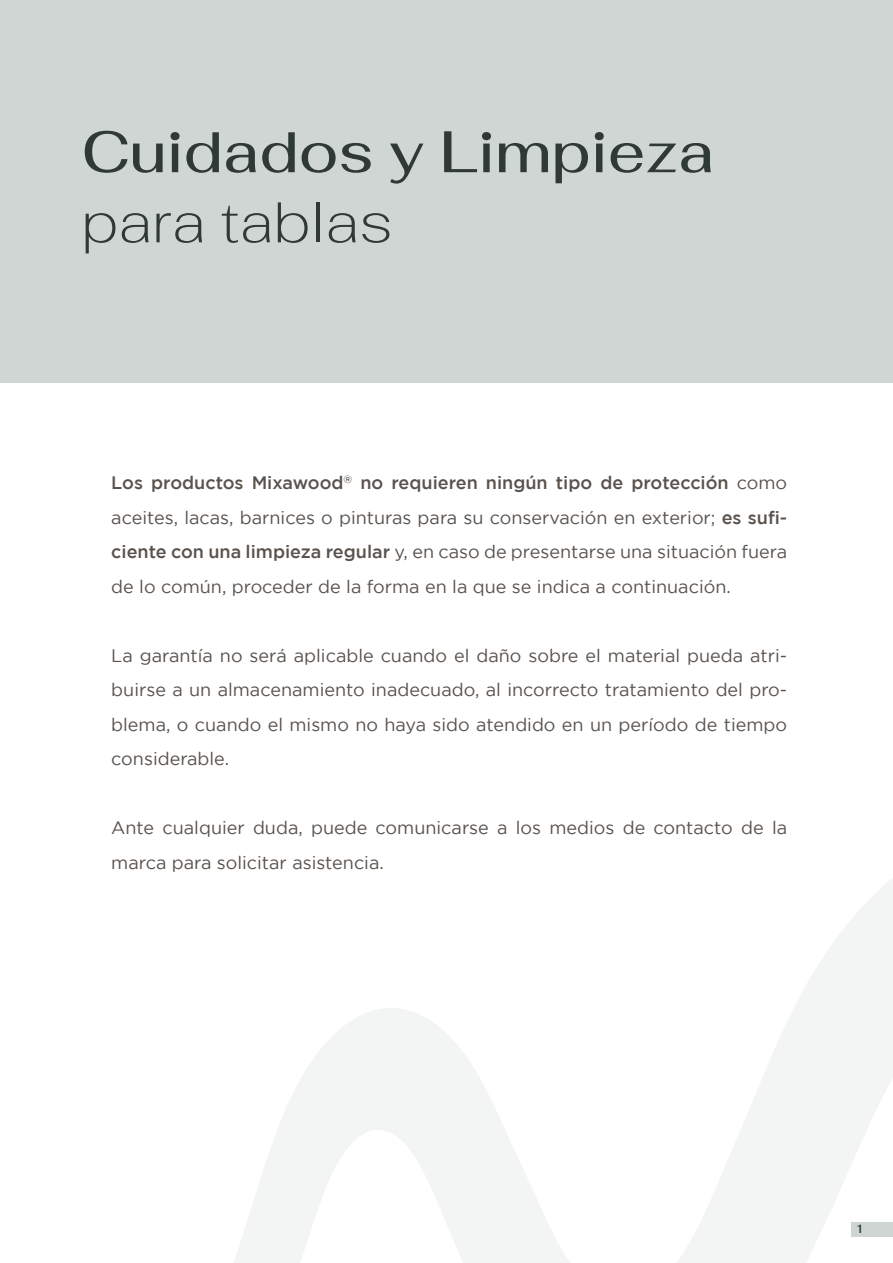
<style>
.page{position:relative;width:893px;height:1263px;background:#fff}
.page>*{position:absolute;margin:0;border:0;box-sizing:border-box;transform-origin:0 0}
.t1{font:500 58.5px "Fahkwang";color:#2f3937}
.t2{font:200 58.5px "Fahkwang";color:#2f3937}
.t3{font:18px/34.5px "Gotham";color:#59524d;text-align:justify}
.t4{font:500 12px "Fahkwang";color:#2f3937}
.s1{font-weight:500}
</style>
<div class="page">
<svg style="left:234px;top:878px;width:659px;height:385px"></svg>
<div style="left:0;top:0;width:893px;height:382px;background:#d0d6d4"></div>
<div style="left:851px;top:1222px;width:42px;height:14px;background:#cfd5d3"></div>
<h1 class="t1" style="left:82px;top:101px;width:634px">Cuidados y Limpieza</h1>
<h1 class="t2" style="left:82px;top:174px;width:312px">para tablas</h1>
<p class="t3" style="left:111px;top:465px;width:677px"><span class="s1">Los productos Mixawood</span><sup>®</sup> <span class="s1">no requieren ningún tipo de protección</span> como aceites, lacas, barnices o pinturas para su conservación en exterior; <span class="s1">es sufi&shy;ciente con una limpieza regular</span> y, en caso de presentarse una situación fuera de lo común, proceder de la forma en la que se indica a continuación.</p>
<p class="t3" style="left:111px;top:638px;width:677px">La garantía no será aplicable cuando el daño sobre el material pueda atri&shy;buirse a un almacenamiento inadecuado, al incorrecto tratamiento del pro&shy;blema, o cuando el mismo no haya sido atendido en un período de tiempo considerable.</p>
<p class="t3" style="left:111px;top:810px;width:677px">Ante cualquier duda, puede comunicarse a los medios de contacto de la marca para solicitar asistencia.</p>
<p class="t4" style="left:855px;top:1219px;width:10px">1</p>
</div>
